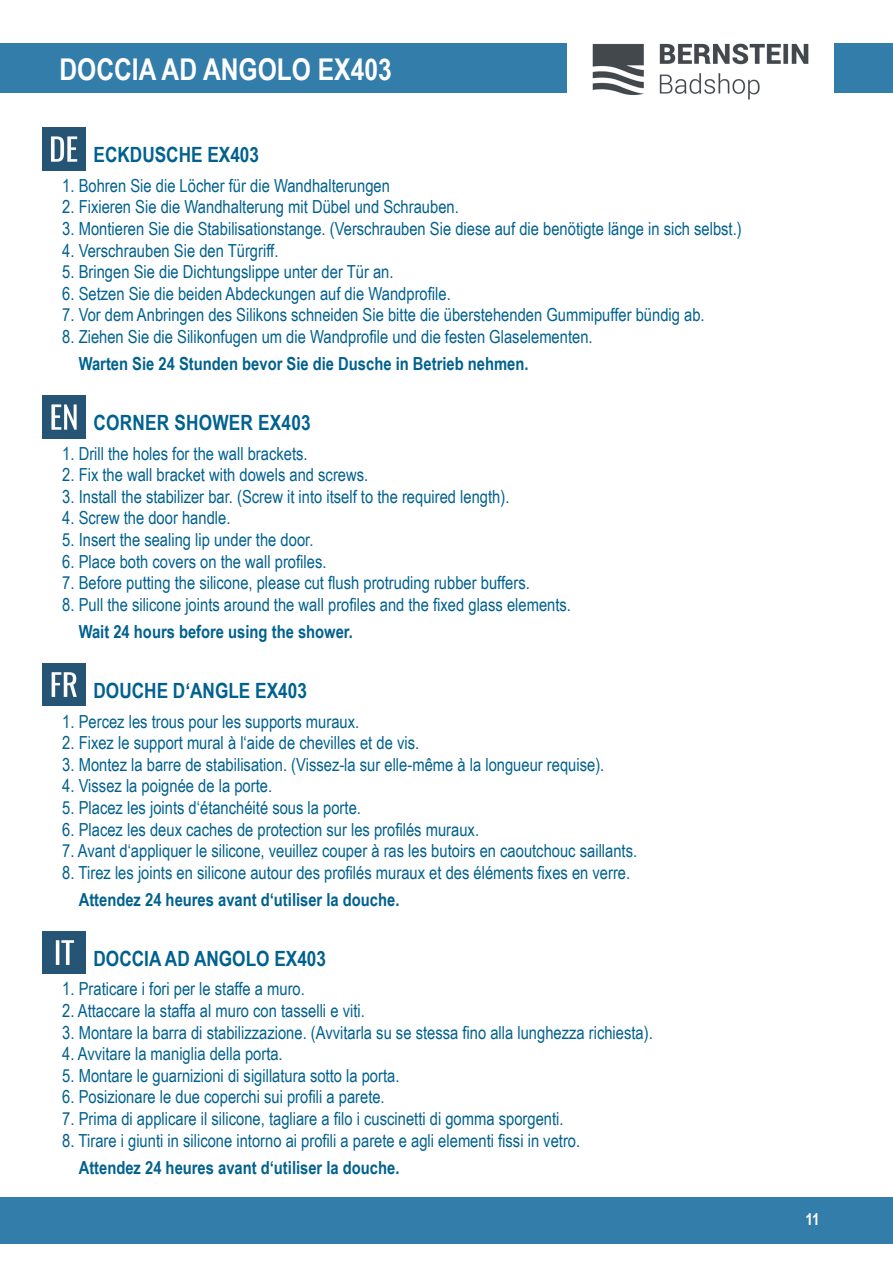
<style>
.page{position:relative;width:893px;height:1263px;background:#fff}
.page>*{position:absolute;margin:0;border:0;box-sizing:border-box;transform-origin:0 0}
.t1{font:700 30px "Arial Narrow";color:#fff}
.Fließtext{font:700 21px "Arial Narrow";color:#00618f}
.Aufzählung{font:18px/27px "Arial Narrow";color:#00618f}
.t2{font:700 16.5px "Arial Narrow";color:#fff}
.s1{font-weight:700}
</style>
<div class="page">
<div style="left:0;top:43px;width:893px;height:50px;background:#337dab"></div>
<div style="left:0;top:1197px;width:893px;height:47px;background:#337dab"></div>
<img style="left:568px;top:43px;width:265px;height:57px">
<img style="left:43px;top:395px;width:42px;height:43px">
<img style="left:43px;top:663px;width:42px;height:43px">
<img style="left:43px;top:931px;width:42px;height:43px">
<img style="left:43px;top:128px;width:42px;height:42px">
<h1 class="t1" style="left:60px;top:47px;width:334px">DOCCIA AD ANGOLO EX403</h1>
<p class="Fließtext" style="left:94px;top:139px;width:167px">ECKDUSCHE EX403</p>
<p class="Aufzählung" style="left:62px;top:171px;width:329px">1. Bohren Sie die Löcher für die Wandhalterungen</p>
<p class="Aufzählung" style="left:62px;top:193px;width:398px">2. Fixieren Sie die Wandhalterung mit Dübel und Schrauben.</p>
<p class="Aufzählung" style="left:62px;top:214px;width:681px">3. Montieren Sie die Stabilisationstange. (Verschrauben Sie diese auf die benötigte länge in sich selbst.)</p>
<p class="Aufzählung" style="left:62px;top:236px;width:218px">4. Verschrauben Sie den Türgriff.</p>
<p class="Aufzählung" style="left:62px;top:258px;width:333px">5. Bringen Sie die Dichtungslippe unter der Tür an.</p>
<p class="Aufzählung" style="left:62px;top:279px;width:390px">6. Setzen Sie die beiden Abdeckungen auf die Wandprofile.</p>
<p class="Aufzählung" style="left:62px;top:301px;width:644px">7. Vor dem Anbringen des Silikons schneiden Sie bitte die überstehenden Gummipuffer bündig ab.</p>
<p class="Aufzählung" style="left:79px;top:322px;width:515px;text-indent:-16px">8. Ziehen Sie die Silikonfugen um die Wandprofile und die festen Glaselementen.<br><span class="s1">Warten Sie 24 Stunden bevor Sie die Dusche in Betrieb nehmen.</span></p>
<p class="Fließtext" style="left:94px;top:407px;width:219px">CORNER SHOWER EX403</p>
<p class="Aufzählung" style="left:62px;top:439px;width:247px">1. Drill the holes for the wall brackets.</p>
<p class="Aufzählung" style="left:62px;top:461px;width:307px">2. Fix the wall bracket with dowels and screws.</p>
<p class="Aufzählung" style="left:62px;top:482px;width:449px">3. Install the stabilizer bar. (Screw it into itself to the required length).</p>
<p class="Aufzählung" style="left:62px;top:504px;width:170px">4. Screw the door handle.</p>
<p class="Aufzählung" style="left:62px;top:525px;width:253px">5. Insert the sealing lip under the door.</p>
<p class="Aufzählung" style="left:62px;top:547px;width:266px">6. Place both covers on the wall profiles.</p>
<p class="Aufzählung" style="left:62px;top:569px;width:469px">7. Before putting the silicone, please cut flush protruding rubber buffers.</p>
<p class="Aufzählung" style="left:79px;top:590px;width:494px;text-indent:-16px">8. Pull the silicone joints around the wall profiles and the fixed glass elements.<br><span class="s1">Wait 24 hours before using the shower.</span></p>
<p class="Fließtext" style="left:94px;top:674px;width:215px">DOUCHE D‘ANGLE EX403</p>
<p class="Aufzählung" style="left:62px;top:707px;width:298px">1. Percez les trous pour les supports muraux.</p>
<p class="Aufzählung" style="left:62px;top:729px;width:358px">2. Fixez le support mural à l‘aide de chevilles et de vis.</p>
<p class="Aufzählung" style="left:62px;top:750px;width:544px">3. Montez la barre de stabilisation. (Vissez-la sur elle-même à la longueur requise).</p>
<p class="Aufzählung" style="left:62px;top:772px;width:211px">4. Vissez la poignée de la porte.</p>
<p class="Aufzählung" style="left:62px;top:793px;width:300px">5. Placez les joints d‘étanchéité sous la porte.</p>
<p class="Aufzählung" style="left:62px;top:815px;width:418px">6. Placez les deux caches de protection sur les profilés muraux.</p>
<p class="Aufzählung" style="left:62px;top:837px;width:576px">7. Avant d‘appliquer le silicone, veuillez couper à ras les butoirs en caoutchouc saillants.</p>
<p class="Aufzählung" style="left:79px;top:858px;width:553px;text-indent:-16px">8. Tirez les joints en silicone autour des profilés muraux et des éléments fixes en verre.<br><span class="s1">Attendez 24 heures avant d‘utiliser la douche.</span></p>
<p class="Fließtext" style="left:94px;top:942px;width:234px">DOCCIA AD ANGOLO EX403</p>
<p class="Aufzählung" style="left:62px;top:975px;width:244px">1. Praticare i fori per le staffe a muro.</p>
<p class="Aufzählung" style="left:62px;top:996px;width:304px">2. Attaccare la staffa al muro con tasselli e viti.</p>
<p class="Aufzählung" style="left:62px;top:1018px;width:592px">3. Montare la barra di stabilizzazione. (Avvitarla su se stessa fino alla lunghezza richiesta).</p>
<p class="Aufzählung" style="left:62px;top:1040px;width:222px">4. Avvitare la maniglia della porta.</p>
<p class="Aufzählung" style="left:62px;top:1061px;width:339px">5. Montare le guarnizioni di sigillatura sotto la porta.</p>
<p class="Aufzählung" style="left:62px;top:1083px;width:324px">6. Posizionare le due coperchi sui profili a parete.</p>
<p class="Aufzählung" style="left:62px;top:1104px;width:503px">7. Prima di applicare il silicone, tagliare a filo i cuscinetti di gomma sporgenti.</p>
<p class="Aufzählung" style="left:79px;top:1126px;width:503px;text-indent:-16px">8. Tirare i giunti in silicone intorno ai profili a parete e agli elementi fissi in vetro.<br><span class="s1">Attendez 24 heures avant d‘utiliser la douche.</span></p>
<p class="t2" style="left:805px;top:1207px;width:16px">11</p>
</div>
